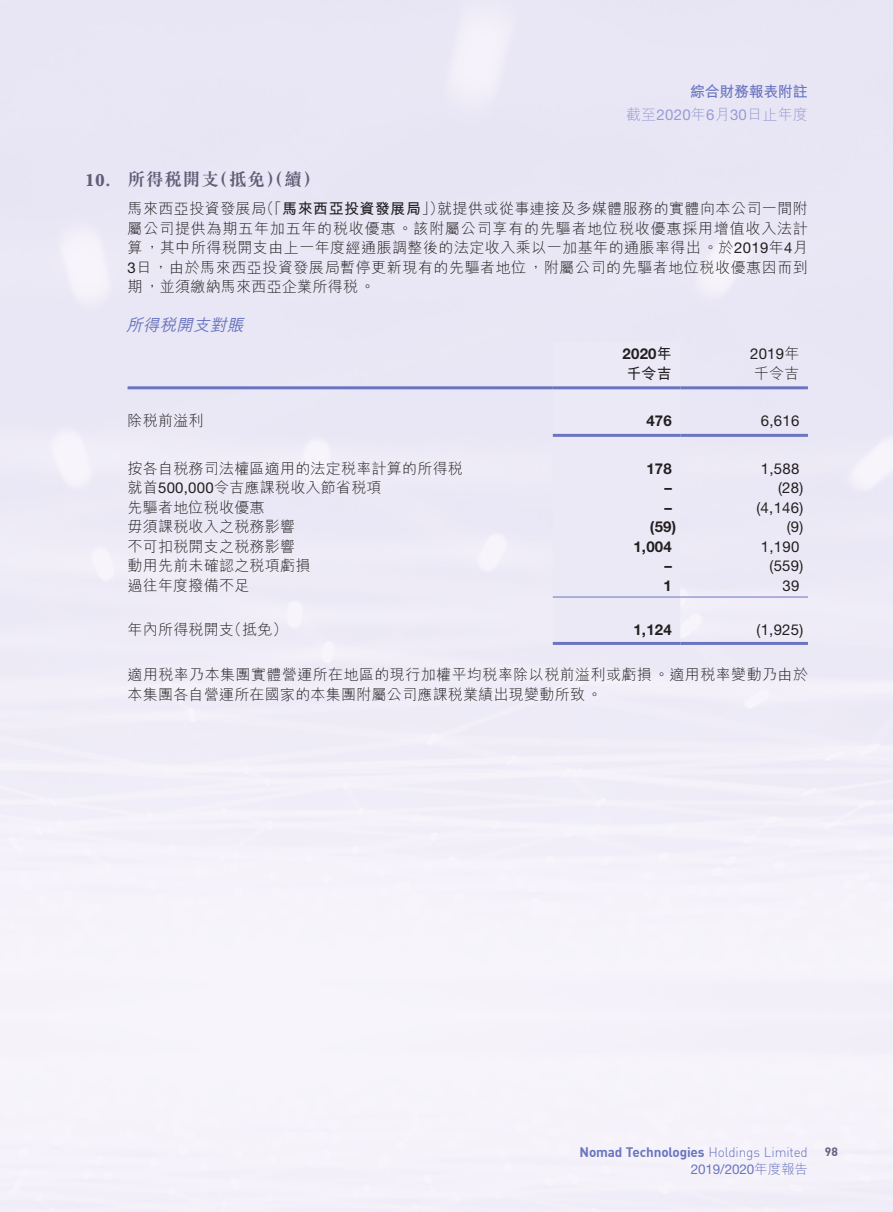
<style>
.page{position:relative;width:893px;height:1212px;background:#fff}
.page>*{position:absolute;margin:0;border:0;box-sizing:border-box;transform-origin:0 0}
.t1{font:700 18px "M Sung HK";letter-spacing:.02em;color:#615f78}
.t2{font:italic 500 16.5px "M Hei HK";color:#6975c0}
.t3{font:300 15px/19.5px "M Hei HK";letter-spacing:.015em;color:#231f20;text-align:justify}
.t4{font:15px "Helvetica Neue LT Std";letter-spacing:.015em;color:#231f20}
.t5{font:700 15px "Helvetica Neue LT Std";letter-spacing:.015em;color:#231f20}
.t6{font:300 15px "M Hei HK";letter-spacing:.015em;color:#999bd4}
.t7{font:700 15px "M Hei HK";letter-spacing:-.02em;color:#6975c0}
.t8{font:700 15px "M Hei HK";color:#231f20}
.t9{font:700 13.5px "DIN";letter-spacing:-.01em;color:#6975c0}
.t10{font:13.5px "Helvetica Neue LT Std";letter-spacing:-.01em;color:#6975c0}
.t11{font:700 12px "DIN";color:#615f78}
.s1{font-family:"Helvetica Neue LT Std";font-weight:400}
.s2{font-weight:700}
.s3{font-family:"M Hei HK"}
.s4{font-family:"M Hei HK";font-weight:300}
.s5{font-weight:300}
</style>
<div class="page">
<div style="left:553px;top:342px;width:127px;height:300px;background:#ebe9f6"></div>
<hr style="left:128px;top:386px;width:425px;height:3px;background:#6975c0">
<hr style="left:553px;top:386px;width:127px;height:3px;background:#6975c0">
<hr style="left:680px;top:386px;width:128px;height:3px;background:#6975c0">
<hr style="left:553px;top:434px;width:127px;height:3px;background:#6975c0">
<hr style="left:680px;top:434px;width:128px;height:3px;background:#6975c0">
<hr style="left:553px;top:597px;width:127px;height:1px;background:#6975c0">
<hr style="left:680px;top:597px;width:128px;height:1px;background:#6975c0">
<hr style="left:553px;top:642px;width:127px;height:3px;background:#6975c0">
<hr style="left:680px;top:642px;width:128px;height:3px;background:#6975c0">
<p class="t7" style="left:690px;top:81px;width:119px">綜合財務報表附註</p>
<p class="t6" style="left:626px;top:104px;width:183px">截至<span class="s1">2020</span>年<span class="s1">6</span>月<span class="s1">30</span>日止年度</p>
<p class="t1" style="left:85px;top:167px;width:237px">10. 所得稅開支（抵免）（續）</p>
<p class="t3" style="left:128px;top:198px;width:682px">馬來西亞投資發展局（「<span class="s2">馬來西亞投資發展局</span>」）就提供或從事連接及多媒體服務的實體向本公司一間附屬公司提供為期五年加五年的稅收優惠。該附屬公司享有的先驅者地位稅收優惠採用增值收入法計算，其中所得稅開支由上一年度經通脹調整後的法定收入乘以一加基年的通脹率得出。於<span class="s1">2019</span>年<span class="s1">4</span>月<span class="s1">3</span>日，由於馬來西亞投資發展局暫停更新現有的先驅者地位，附屬公司的先驅者地位稅收優惠因而到期，並須繳納馬來西亞企業所得稅。</p>
<p class="t2" style="left:126px;top:313px;width:124px">所得稅開支對賬</p>
<p class="t5" style="left:622px;top:345px;width:51px">2020<span class="s3">年</span></p>
<p class="t4" style="left:750px;top:345px;width:51px">2019<span class="s4">年</span></p>
<p class="t8" style="left:626px;top:362px;width:47px">千令吉</p>
<p class="t3" style="left:754px;top:363px;width:47px">千令吉</p>
<p class="t3" style="left:128px;top:411px;width:78px">除稅前溢利</p>
<p class="t5" style="left:646px;top:412px;width:27px">476</p>
<p class="t4" style="left:761px;top:412px;width:40px">6,616</p>
<p class="t3" style="left:128px;top:458px;width:337px">按各自稅務司法權區適用的法定稅率計算的所得稅</p>
<p class="t5" style="left:646px;top:459px;width:27px">178</p>
<p class="t4" style="left:761px;top:460px;width:40px">1,588</p>
<p class="t3" style="left:128px;top:478px;width:256px">就首<span class="s1">500,000</span>令吉應課稅收入節省稅項</p>
<p class="t5" style="left:664px;top:479px;width:9px">–</p>
<p class="t4" style="left:778px;top:479px;width:27px">(28)</p>
<p class="t3" style="left:128px;top:497px;width:139px">先驅者地位稅收優惠</p>
<p class="t5" style="left:664px;top:498px;width:9px">–</p>
<p class="t4" style="left:756px;top:499px;width:48px">(4,146)</p>
<p class="t3" style="left:128px;top:517px;width:169px">毋須課稅收入之稅務影響</p>
<p class="t5" style="left:650px;top:518px;width:28px">(59)</p>
<p class="t4" style="left:787px;top:518px;width:18px">(9)</p>
<p class="t3" style="left:128px;top:536px;width:169px">不可扣稅開支之稅務影響</p>
<p class="t5" style="left:633px;top:537px;width:40px">1,004</p>
<p class="t4" style="left:761px;top:538px;width:40px">1,190</p>
<p class="t3" style="left:128px;top:556px;width:184px">動用先前未確認之稅項虧損</p>
<p class="t5" style="left:664px;top:557px;width:9px">–</p>
<p class="t4" style="left:769px;top:557px;width:35px">(559)</p>
<p class="t3" style="left:128px;top:575px;width:123px">過往年度撥備不足</p>
<p class="t5" style="left:663px;top:576px;width:10px">1</p>
<p class="t4" style="left:782px;top:577px;width:18px">39</p>
<p class="t3" style="left:128px;top:619px;width:162px">年內所得稅開支（抵免）</p>
<p class="t5" style="left:633px;top:620px;width:40px">1,124</p>
<p class="t4" style="left:756px;top:620px;width:48px">(1,925)</p>
<p class="t3" style="left:128px;top:664px;width:682px">適用稅率乃本集團實體營運所在地區的現行加權平均稅率除以稅前溢利或虧損。適用稅率變動乃由於本集團各自營運所在國家的本集團附屬公司應課稅業績出現變動所致。</p>
<p class="t9" style="left:580px;top:1143px;width:230px">Nomad Technologies <span class="s5">Holdings Limited</span></p>
<p class="t10" style="left:691px;top:1161px;width:119px">2019/2020<span class="s4">年度報告</span></p>
<p class="t11" style="left:825px;top:1143px;width:15px">98</p>
</div>
